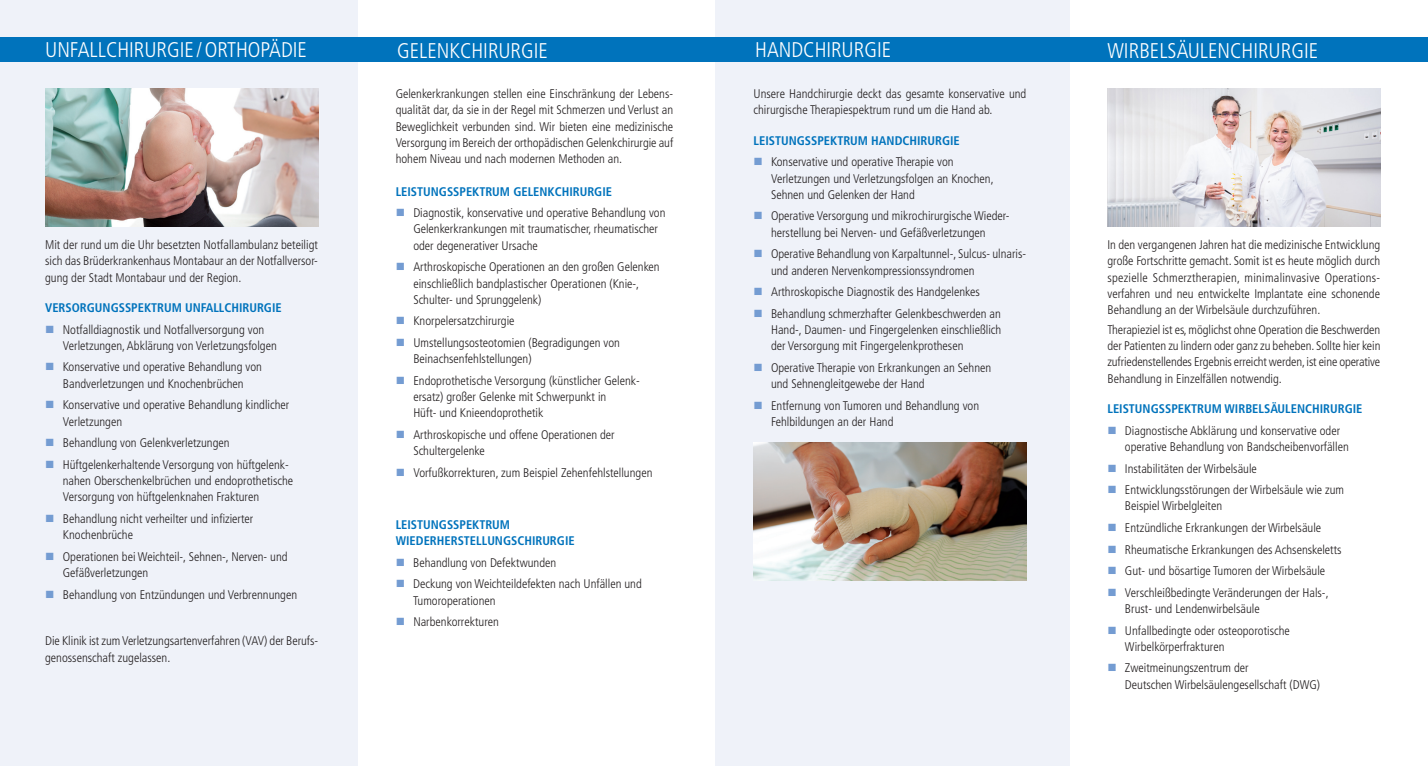
<style>
.page{position:relative;width:1428px;height:766px;background:#fff}
.page>*{position:absolute;margin:0;border:0;box-sizing:border-box;transform-origin:0 0}
.t1{font:300 condensed 21.25px "Frutiger LT Pro";color:#fff}
.t2{font:300 condensed 12.5px/16.2px "Frutiger LT Pro";color:#231f20}
.t3{font:700 condensed 12.5px/16.2px "Frutiger LT Pro";color:#0073bc}
.s1{color:#749cd2}
</style>
<div class="page">
<div style="left:716px;top:0;width:354px;height:765px;background:#eff2f9"></div>
<div style="left:0;top:0;width:358px;height:765px;background:#eff2f9"></div>
<div style="left:0;top:37px;width:1428px;height:25px;background:#0073bc"></div>
<img style="left:1107px;top:89px;width:273px;height:138px">
<img style="left:754px;top:442px;width:272px;height:138px">
<img style="left:45px;top:89px;width:273px;height:138px">
<h1 class="t1" style="left:45px;top:37px;width:263px">UNFALLCHIRURGIE /ORTHOPÄDIE</h1>
<h1 class="t1" style="left:397px;top:38px;width:152px">GELENKCHIRURGIE</h1>
<h1 class="t1" style="left:755px;top:37px;width:137px">HANDCHIRURGIE</h1>
<h1 class="t1" style="left:1107px;top:38px;width:212px">WIRBELSÄULENCHIRURGIE</h1>
<p class="t2" style="left:45px;top:237px;width:274px;text-align:justify">Mit der rund um die Uhr besetzten Notfallambulanz beteiligt sich das Brüderkrankenhaus Montabaur an der Notfallversor&shy;gung der Stadt Montabaur und der Region.</p>
<p class="t3" style="left:45px;top:299px;width:238px">VERSORGUNGSSPEKTRUM UNFALLCHIRURGIE</p>
<p class="t2" style="left:63px;top:321px;width:215px;text-indent:-18px"><span class="s1">■</span> Notfalldiagnostik und Notfallversorgung von<br>Verletzungen, Abklärung von Verletzungsfolgen</p>
<p class="t2" style="left:45px;top:359px;width:218px;text-align:center"><span class="s1">■</span> Konservative und operative Behandlung von<br>Bandverletzungen und Knochenbrüchen</p>
<p class="t2" style="left:63px;top:397px;width:228px;text-indent:-18px"><span class="s1">■</span> Konservative und operative Behandlung kindlicher<br>Verletzungen</p>
<p class="t2" style="left:45px;top:434px;width:186px"><span class="s1">■</span> Behandlung von Gelenkverletzungen</p>
<p class="t2" style="left:63px;top:456px;width:232px;text-indent:-18px"><span class="s1">■</span> Hüftgelenkerhaltende Versorgung von hüftgelenk&shy;nahen Oberschenkelbrüchen und endoprothetische<br>Versorgung von hüftgelenknahen Frakturen</p>
<p class="t2" style="left:63px;top:510px;width:192px;text-indent:-18px"><span class="s1">■</span> Behandlung nicht verheilter und infizierter<br>Knochenbrüche</p>
<p class="t2" style="left:63px;top:548px;width:226px;text-indent:-18px"><span class="s1">■</span> Operationen bei Weichteil-, Sehnen-, Nerven- und<br>Gefäßverletzungen</p>
<p class="t2" style="left:45px;top:586px;width:253px"><span class="s1">■</span> Behandlung von Entzündungen und Verbrennungen</p>
<p class="t2" style="left:45px;top:632px;width:275px">Die Klinik ist zum Verletzungsartenverfahren (VAV) der Berufs&shy;genossenschaft zugelassen.</p>
<p class="t2" style="left:396px;top:86px;width:279px;text-align:justify">Gelenkerkrankungen stellen eine Einschränkung der Lebens&shy;qualität dar, da sie in der Regel mit Schmerzen und Verlust an Beweglichkeit verbunden sind. Wir bieten eine medizinische Versorgung im Bereich der orthopädischen Gelenkchirurgie auf hohem Niveau und nach modernen Methoden an.</p>
<p class="t3" style="left:396px;top:183px;width:218px">LEISTUNGSSPEKTRUM GELENKCHIRURGIE</p>
<p class="t2" style="left:413px;top:205px;width:254px;text-indent:-18px"><span class="s1">■</span> Diagnostik, konservative und operative Behandlung von<br>Gelenkerkrankungen mit traumatischer, rheumatischer oder degenerativer Ursache</p>
<p class="t2" style="left:413px;top:259px;width:248px;text-indent:-18px"><span class="s1">■</span> Arthroskopische Operationen an den großen Gelenken einschließlich bandplastischer Operationen (Knie-,<br>Schulter- und Sprunggelenk)</p>
<p class="t2" style="left:396px;top:313px;width:120px"><span class="s1">■</span> Knorpelersatzchirurgie</p>
<p class="t2" style="left:413px;top:334px;width:208px;text-indent:-18px"><span class="s1">■</span> Umstellungsosteotomien (Begradigungen von<br>Beinachsenfehlstellungen)</p>
<p class="t2" style="left:413px;top:372px;width:228px;text-indent:-18px"><span class="s1">■</span> Endoprothetische Versorgung (künstlicher Gelenk&shy;ersatz) großer Gelenke mit Schwerpunkt in<br>Hüft- und Knieendoprothetik</p>
<p class="t2" style="left:413px;top:426px;width:203px;text-indent:-18px"><span class="s1">■</span> Arthroskopische und offene Operationen der<br>Schultergelenke</p>
<p class="t2" style="left:396px;top:464px;width:258px"><span class="s1">■</span> Vorfußkorrekturen, zum Beispiel Zehenfehlstellungen</p>
<p class="t3" style="left:396px;top:516px;width:181px">LEISTUNGSSPEKTRUM<br>WIEDERHERSTELLUNGSCHIRURGIE</p>
<p class="t2" style="left:396px;top:554px;width:162px"><span class="s1">■</span> Behandlung von Defektwunden</p>
<p class="t2" style="left:413px;top:575px;width:230px;text-indent:-18px"><span class="s1">■</span> Deckung von Weichteildefekten nach Unfällen und<br>Tumoroperationen</p>
<p class="t2" style="left:396px;top:613px;width:105px"><span class="s1">■</span> Narbenkorrekturen</p>
<p class="t2" style="left:754px;top:86px;width:274px">Unsere Handchirurgie deckt das gesamte konservative und chirurgische Therapiespektrum rund um die Hand ab.</p>
<p class="t3" style="left:754px;top:132px;width:208px">LEISTUNGSSPEKTRUM HANDCHIRURGIE</p>
<p class="t2" style="left:771px;top:154px;width:224px;text-indent:-18px"><span class="s1">■</span> Konservative und operative Therapie von<br>Verletzungen und Verletzungsfolgen an Knochen,<br>Sehnen und Gelenken der Hand</p>
<p class="t2" style="left:754px;top:208px;width:257px;text-align:center"><span class="s1">■</span> Operative Versorgung und mikrochirurgische Wieder&shy;herstellung bei Nerven- und Gefäßverletzungen</p>
<p class="t2" style="left:771px;top:246px;width:257px;text-indent:-18px"><span class="s1">■</span> Operative Behandlung von Karpaltunnel-, Sulcus- ulnaris&shy;und anderen Nervenkompressionssyndromen</p>
<p class="t2" style="left:754px;top:284px;width:228px"><span class="s1">■</span> Arthroskopische Diagnostik des Handgelenkes</p>
<p class="t2" style="left:771px;top:305px;width:232px;text-align:justify;text-indent:-18px"><span class="s1">■</span> Behandlung schmerzhafter Gelenkbeschwerden an Hand-, Daumen- und Fingergelenken einschließlich der Versorgung mit Fingergelenkprothesen</p>
<p class="t2" style="left:771px;top:359px;width:222px;text-indent:-18px"><span class="s1">■</span> Operative Therapie von Erkrankungen an Sehnen und Sehnengleitgewebe der Hand</p>
<p class="t2" style="left:771px;top:397px;width:210px;text-indent:-18px"><span class="s1">■</span> Entfernung von Tumoren und Behandlung von<br>Fehlbildungen an der Hand</p>
<p class="t2" style="left:1107px;top:237px;width:274px;text-align:justify">In den vergangenen Jahren hat die medizinische Entwicklung große Fortschritte gemacht. Somit ist es heute möglich durch spezielle Schmerztherapien, minimalinvasive Operations&shy;verfahren und neu entwickelte Implantate eine schonende Behandlung an der Wirbelsäule durchzuführen.</p>
<p class="t2" style="left:1107px;top:321px;width:275px;text-align:justify">Therapieziel ist es, möglichst ohne Operation die Beschwerden der Patienten zu lindern oder ganz zu beheben. Sollte hier kein zufriedenstellendes Ergebnis erreicht werden, ist eine operative Behandlung in Einzelfällen notwendig.</p>
<p class="t3" style="left:1107px;top:400px;width:257px">LEISTUNGSSPEKTRUM WIRBELSÄULENCHIRURGIE</p>
<p class="t2" style="left:1125px;top:422px;width:225px;text-indent:-18px"><span class="s1">■</span> Diagnostische Abklärung und konservative oder operative Behandlung von Bandscheibenvorfällen</p>
<p class="t2" style="left:1107px;top:460px;width:151px"><span class="s1">■</span> Instabilitäten der Wirbelsäule</p>
<p class="t2" style="left:1125px;top:481px;width:221px;text-indent:-18px"><span class="s1">■</span> Entwicklungsstörungen der Wirbelsäule wie zum<br>Beispiel Wirbelgleiten</p>
<p class="t2" style="left:1107px;top:519px;width:215px"><span class="s1">■</span> Entzündliche Erkrankungen der Wirbelsäule</p>
<p class="t2" style="left:1107px;top:541px;width:236px"><span class="s1">■</span> Rheumatische Erkrankungen des Achsenskeletts</p>
<p class="t2" style="left:1107px;top:562px;width:219px"><span class="s1">■</span> Gut- und bösartige Tumoren der Wirbelsäule</p>
<p class="t2" style="left:1125px;top:584px;width:205px;text-indent:-18px"><span class="s1">■</span> Verschleißbedingte Veränderungen der Hals-,<br>Brust- und Lendenwirbelsäule</p>
<p class="t2" style="left:1125px;top:622px;width:166px;text-indent:-18px"><span class="s1">■</span> Unfallbedingte oder osteoporotische<br>Wirbelkörperfrakturen</p>
<p class="t2" style="left:1125px;top:660px;width:197px;text-indent:-18px"><span class="s1">■</span> Zweitmeinungszentrum der<br>Deutschen Wirbelsäulengesellschaft (DWG)</p>
</div>
